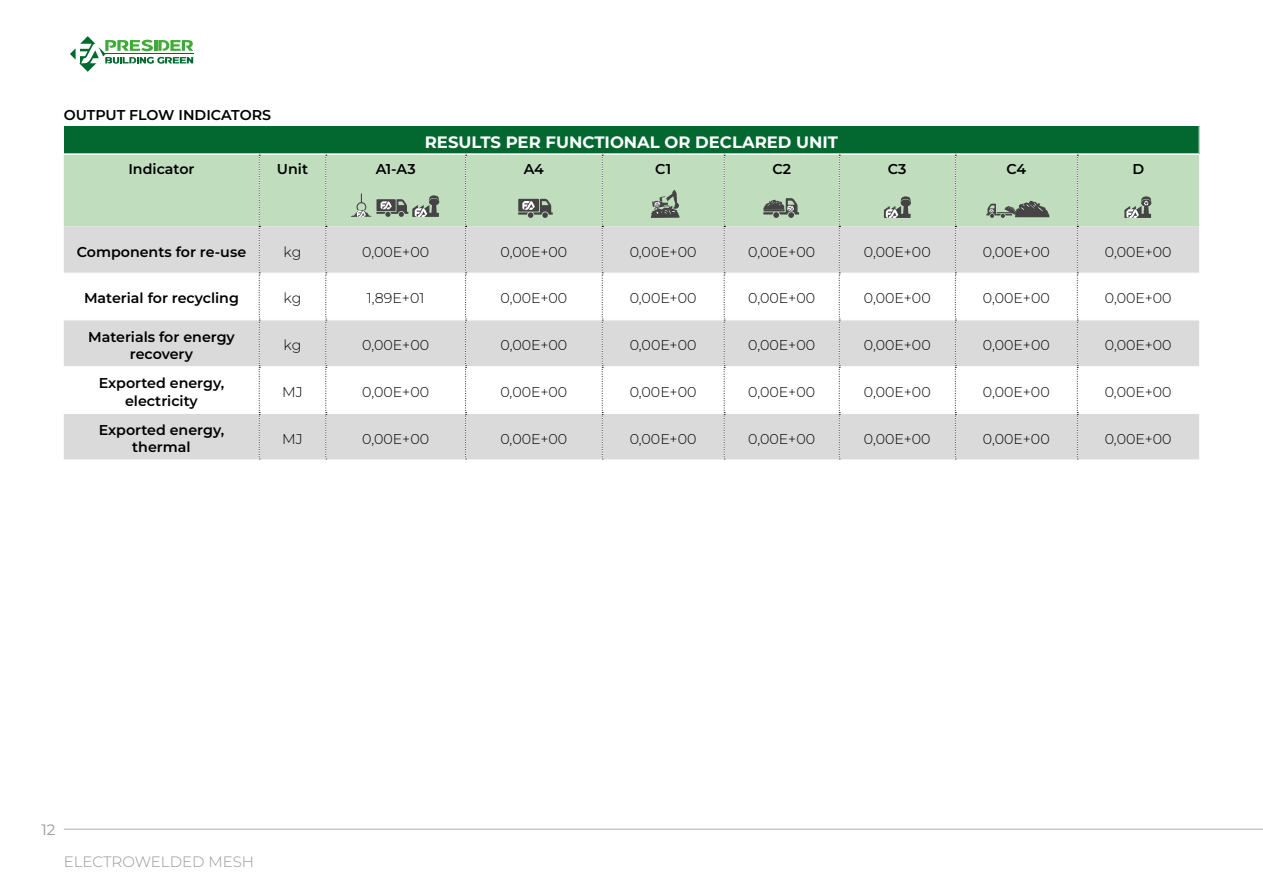
<style>
.page{position:relative;width:1263px;height:893px;background:#fff}
.page>*{position:absolute;margin:0;border:0;box-sizing:border-box;transform-origin:0 0}
.t1{font:700 16.5px "Montserrat";color:#fff}
.t2{font:300 15px "Montserrat";color:#979797}
.t3{font:15px "Montserrat";color:#979797}
.t4{font:300 14.25px "Montserrat";color:#000}
.t5{font:600 14.25px/17.1px "Montserrat";color:#000;text-align:center}
</style>
<div class="page">
<div style="left:64px;top:126px;width:1135px;height:28px;background:#026830"></div>
<div style="left:64px;top:155px;width:1135px;height:71px;background:#c0debe"></div>
<svg style="left:64px;top:226px;width:1135px;height:234px;fill:#dadada"></svg>
<hr style="left:64px;top:153px;width:195px;height:2px;background:#fff">
<hr style="left:259px;top:153px;width:67px;height:2px;background:#fff">
<hr style="left:326px;top:153px;width:140px;height:2px;background:#fff">
<hr style="left:466px;top:153px;width:136px;height:2px;background:#fff">
<hr style="left:602px;top:153px;width:122px;height:2px;background:#fff">
<hr style="left:724px;top:153px;width:115px;height:2px;background:#fff">
<hr style="left:839px;top:153px;width:116px;height:2px;background:#fff">
<hr style="left:955px;top:153px;width:122px;height:2px;background:#fff">
<hr style="left:1077px;top:153px;width:122px;height:2px;background:#fff">
<svg style="left:259px;top:155px;width:1px;height:305px"></svg>
<svg style="left:325px;top:155px;width:2px;height:305px"></svg>
<svg style="left:465px;top:155px;width:2px;height:305px"></svg>
<svg style="left:602px;top:155px;width:1px;height:305px"></svg>
<svg style="left:724px;top:155px;width:1px;height:305px"></svg>
<svg style="left:839px;top:155px;width:1px;height:305px"></svg>
<svg style="left:955px;top:155px;width:1px;height:305px"></svg>
<svg style="left:1077px;top:155px;width:1px;height:305px"></svg>
<svg style="left:1199px;top:126px;width:1px;height:27px"></svg>
<hr style="left:64px;top:273px;width:195px;height:1px;background:#fff">
<hr style="left:259px;top:273px;width:67px;height:1px;background:#fff">
<hr style="left:326px;top:273px;width:140px;height:1px;background:#fff">
<hr style="left:466px;top:273px;width:136px;height:1px;background:#fff">
<hr style="left:602px;top:273px;width:122px;height:1px;background:#fff">
<hr style="left:724px;top:273px;width:115px;height:1px;background:#fff">
<hr style="left:839px;top:273px;width:116px;height:1px;background:#fff">
<hr style="left:955px;top:273px;width:122px;height:1px;background:#fff">
<hr style="left:1077px;top:273px;width:122px;height:1px;background:#fff">
<hr style="left:64px;top:320px;width:195px;height:1px;background:#fff">
<hr style="left:259px;top:320px;width:67px;height:1px;background:#fff">
<hr style="left:326px;top:320px;width:140px;height:1px;background:#fff">
<hr style="left:466px;top:320px;width:136px;height:1px;background:#fff">
<hr style="left:602px;top:320px;width:122px;height:1px;background:#fff">
<hr style="left:724px;top:320px;width:115px;height:1px;background:#fff">
<hr style="left:839px;top:320px;width:116px;height:1px;background:#fff">
<hr style="left:955px;top:320px;width:122px;height:1px;background:#fff">
<hr style="left:1077px;top:320px;width:122px;height:1px;background:#fff">
<hr style="left:64px;top:366px;width:195px;height:1px;background:#fff">
<hr style="left:259px;top:366px;width:67px;height:1px;background:#fff">
<hr style="left:326px;top:366px;width:140px;height:1px;background:#fff">
<hr style="left:466px;top:366px;width:136px;height:1px;background:#fff">
<hr style="left:602px;top:366px;width:122px;height:1px;background:#fff">
<hr style="left:724px;top:366px;width:115px;height:1px;background:#fff">
<hr style="left:839px;top:366px;width:116px;height:1px;background:#fff">
<hr style="left:955px;top:366px;width:122px;height:1px;background:#fff">
<hr style="left:1077px;top:366px;width:122px;height:1px;background:#fff">
<hr style="left:64px;top:413px;width:195px;height:1px;background:#fff">
<hr style="left:259px;top:413px;width:67px;height:1px;background:#fff">
<hr style="left:326px;top:413px;width:140px;height:1px;background:#fff">
<hr style="left:466px;top:413px;width:136px;height:1px;background:#fff">
<hr style="left:602px;top:413px;width:122px;height:1px;background:#fff">
<hr style="left:724px;top:413px;width:115px;height:1px;background:#fff">
<hr style="left:839px;top:413px;width:116px;height:1px;background:#fff">
<hr style="left:955px;top:413px;width:122px;height:1px;background:#fff">
<hr style="left:1077px;top:413px;width:122px;height:1px;background:#fff">
<hr style="left:64px;top:828px;width:1199px;height:2px;background:#c9c9c7">
<svg style="left:351px;top:193px;width:88px;height:24px;background:#9cae9b"></svg>
<svg style="left:518px;top:199px;width:35px;height:19px"></svg>
<svg style="left:651px;top:190px;width:28px;height:28px"></svg>
<svg style="left:763px;top:198px;width:36px;height:20px"></svg>
<svg style="left:884px;top:196px;width:27px;height:22px"></svg>
<svg style="left:986px;top:201px;width:63px;height:17px"></svg>
<svg style="left:1124px;top:196px;width:27px;height:22px"></svg>
<svg style="left:70px;top:36px;width:123px;height:36px"></svg>
<p class="t5" style="left:64px;top:106px;width:209px">OUTPUT FLOW INDICATORS</p>
<p class="t1" style="left:425px;top:130px;width:415px">RESULTS PER FUNCTIONAL OR DECLARED UNIT</p>
<p class="t5" style="left:128px;top:160px;width:68px">Indicator</p>
<p class="t5" style="left:277px;top:160px;width:33px">Unit</p>
<p class="t5" style="left:376px;top:160px;width:41px">A1-A3</p>
<p class="t5" style="left:524px;top:160px;width:22px">A4</p>
<p class="t5" style="left:655px;top:160px;width:17px">C1</p>
<p class="t5" style="left:772px;top:160px;width:20px">C2</p>
<p class="t5" style="left:888px;top:160px;width:20px">C3</p>
<p class="t5" style="left:1006px;top:160px;width:21px">C4</p>
<p class="t5" style="left:1132px;top:160px;width:13px">D</p>
<p class="t5" style="left:77px;top:242px;width:171px">Components for re-use</p>
<p class="t4" style="left:284px;top:242px;width:19px">kg</p>
<p class="t4" style="left:362px;top:242px;width:68px">0,00E+00</p>
<p class="t4" style="left:500px;top:242px;width:68px">0,00E+00</p>
<p class="t4" style="left:630px;top:242px;width:68px">0,00E+00</p>
<p class="t4" style="left:748px;top:242px;width:68px">0,00E+00</p>
<p class="t4" style="left:864px;top:242px;width:68px">0,00E+00</p>
<p class="t4" style="left:983px;top:242px;width:68px">0,00E+00</p>
<p class="t4" style="left:1105px;top:242px;width:68px">0,00E+00</p>
<p class="t5" style="left:84px;top:289px;width:156px">Material for recycling</p>
<p class="t4" style="left:284px;top:289px;width:19px">kg</p>
<p class="t4" style="left:367px;top:289px;width:59px">1,89E+01</p>
<p class="t4" style="left:500px;top:289px;width:68px">0,00E+00</p>
<p class="t4" style="left:630px;top:289px;width:68px">0,00E+00</p>
<p class="t4" style="left:748px;top:289px;width:68px">0,00E+00</p>
<p class="t4" style="left:864px;top:289px;width:68px">0,00E+00</p>
<p class="t4" style="left:983px;top:289px;width:68px">0,00E+00</p>
<p class="t4" style="left:1105px;top:289px;width:68px">0,00E+00</p>
<p class="t5" style="left:88px;top:327px;width:148px">Materials for energy recovery</p>
<p class="t4" style="left:284px;top:335px;width:19px">kg</p>
<p class="t4" style="left:362px;top:335px;width:68px">0,00E+00</p>
<p class="t4" style="left:500px;top:335px;width:68px">0,00E+00</p>
<p class="t4" style="left:630px;top:335px;width:68px">0,00E+00</p>
<p class="t4" style="left:748px;top:335px;width:68px">0,00E+00</p>
<p class="t4" style="left:864px;top:335px;width:68px">0,00E+00</p>
<p class="t4" style="left:983px;top:335px;width:68px">0,00E+00</p>
<p class="t4" style="left:1105px;top:335px;width:68px">0,00E+00</p>
<p class="t5" style="left:99px;top:374px;width:127px">Exported energy, electricity</p>
<p class="t4" style="left:282px;top:382px;width:22px">MJ</p>
<p class="t4" style="left:362px;top:382px;width:68px">0,00E+00</p>
<p class="t4" style="left:500px;top:382px;width:68px">0,00E+00</p>
<p class="t4" style="left:630px;top:382px;width:68px">0,00E+00</p>
<p class="t4" style="left:748px;top:382px;width:68px">0,00E+00</p>
<p class="t4" style="left:864px;top:382px;width:68px">0,00E+00</p>
<p class="t4" style="left:983px;top:382px;width:68px">0,00E+00</p>
<p class="t4" style="left:1105px;top:382px;width:68px">0,00E+00</p>
<p class="t5" style="left:99px;top:421px;width:127px">Exported energy, thermal</p>
<p class="t4" style="left:282px;top:429px;width:22px">MJ</p>
<p class="t4" style="left:362px;top:429px;width:68px">0,00E+00</p>
<p class="t4" style="left:500px;top:429px;width:68px">0,00E+00</p>
<p class="t4" style="left:630px;top:429px;width:68px">0,00E+00</p>
<p class="t4" style="left:748px;top:429px;width:68px">0,00E+00</p>
<p class="t4" style="left:864px;top:429px;width:68px">0,00E+00</p>
<p class="t4" style="left:983px;top:429px;width:68px">0,00E+00</p>
<p class="t4" style="left:1105px;top:429px;width:68px">0,00E+00</p>
<p class="t3" style="left:41px;top:820px;width:15px">12</p>
<p class="t2" style="left:64px;top:851px;width:192px">ELECTROWELDED MESH</p>
</div>
